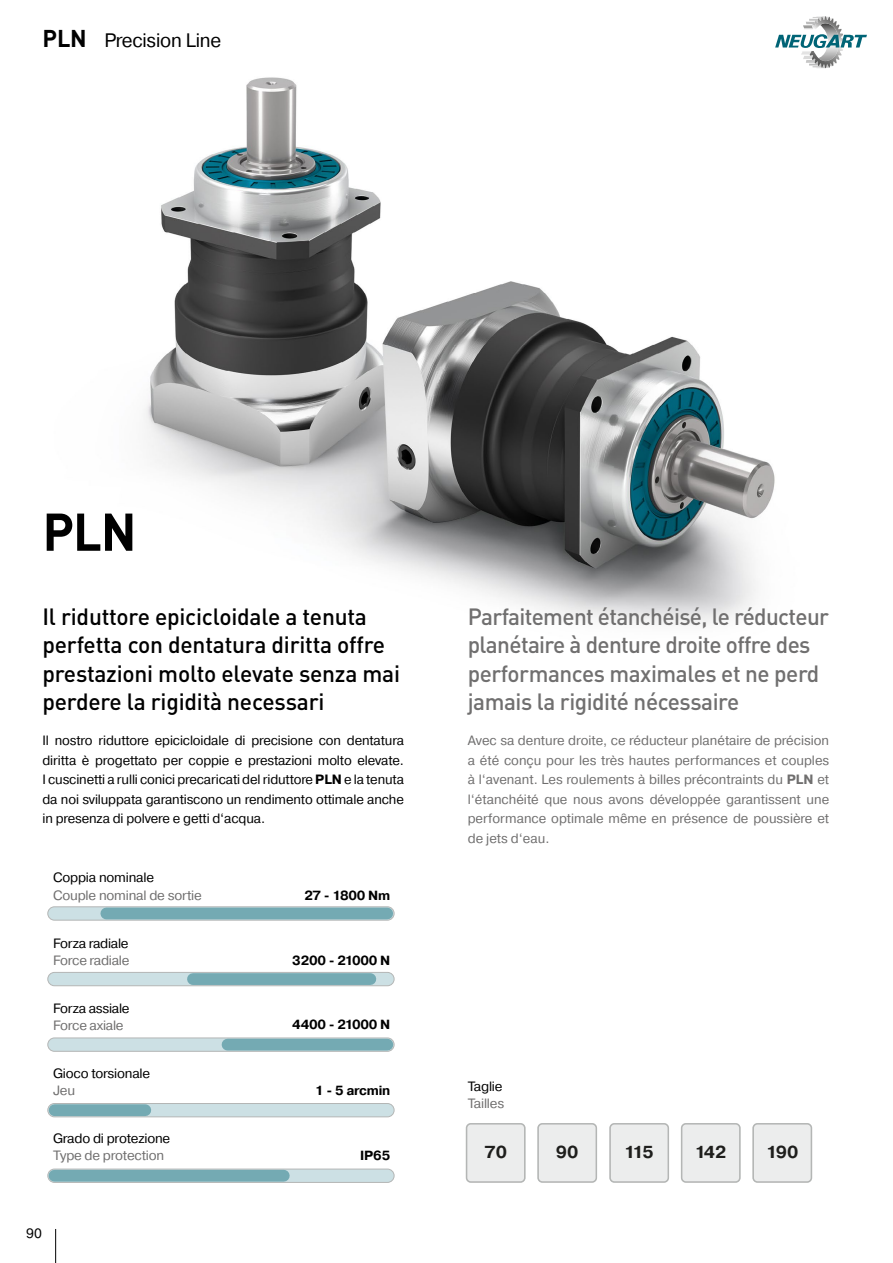
<style>
.page{position:relative;width:893px;height:1263px;background:#fff}
.page>*{position:absolute;margin:0;border:0;box-sizing:border-box;transform-origin:0 0}
.t1{font:700 52.2px "DIN Pro";color:#000;scale:.96 1}
.t2{font:500 23.25px/28.5px "DIN Pro";letter-spacing:-.03em;color:#706f6f}
.t3{font:500 23.25px/28.5px "DIN Pro";letter-spacing:-.01em;color:#000}
.t4{font:19.5px "Pragmatica";letter-spacing:-.01em;color:#000}
.t5{font:700 17.4px "Pragmatica";letter-spacing:-.035em;color:#1e1e1c}
.t6{font:13.5px/19.5px "Pragmatica";letter-spacing:-.015em;color:#000;text-align:justify}
.t7{font:13.5px/19.5px "Pragmatica";letter-spacing:-.015em;color:#706f6f;text-align:justify}
.t8{font:700 13.2px "Pragmatica";letter-spacing:-.015em;color:#000}
.s1{font-family:"DIN Pro";font-weight:700;font-size:24px}
.s2{font-weight:700}
</style>
<div class="page">
<hr style="left:55px;top:1229px;width:1px;height:34px;background:#000">
<img style="left:144px;top:68px;width:682px;height:555px">
<div style="left:48px;top:972px;width:346px;height:14px;background:#cce0e4;border-radius:7px"></div>
<div style="left:47px;top:972px;width:347px;height:14px;border:1px solid #b4b6b5;border-radius:7px"></div>
<svg style="left:48px;top:907px;width:346px;height:13px"></svg>
<div style="left:47px;top:906px;width:347px;height:14px;border:1px solid #b4b6b5;border-radius:7px"></div>
<div style="left:48px;top:1038px;width:346px;height:13px;background:#cce0e4;border-radius:7px"></div>
<div style="left:47px;top:1037px;width:347px;height:15px;border:1px solid #b4b6b5;border-radius:7px"></div>
<div style="left:48px;top:1103px;width:346px;height:14px;background:#cce0e4;border-radius:7px"></div>
<div style="left:47px;top:1103px;width:347px;height:14px;border:1px solid #b4b6b5;border-radius:7px"></div>
<div style="left:48px;top:1169px;width:346px;height:13px;background:#cce0e4;border-radius:7px"></div>
<div style="left:47px;top:1169px;width:347px;height:14px;border:1px solid #b4b6b5;border-radius:7px"></div>
<div style="left:193px;top:973px;width:177px;height:12px;background:#74aab3"></div>
<div style="left:228px;top:1039px;width:159px;height:11px;background:#74aab3"></div>
<div style="left:55px;top:1104px;width:90px;height:12px;background:#74aab3"></div>
<div style="left:54px;top:1170px;width:230px;height:11px;background:#74aab3"></div>
<div style="left:106px;top:907px;width:281px;height:12px;background:#74aab3"></div>
<div style="left:467px;top:1124px;width:58px;height:58px;background:#eceded;border-radius:4px"></div>
<div style="left:466px;top:1123px;width:59px;height:60px;border:2px solid #b4b6b5;border-radius:4px"></div>
<div style="left:538px;top:1124px;width:58px;height:58px;background:#eceded;border-radius:4px"></div>
<div style="left:537px;top:1123px;width:60px;height:60px;border:2px solid #b4b6b5;border-radius:4px"></div>
<div style="left:610px;top:1124px;width:58px;height:58px;background:#eceded;border-radius:4px"></div>
<div style="left:609px;top:1123px;width:60px;height:60px;border:2px solid #b4b6b5;border-radius:4px"></div>
<div style="left:682px;top:1124px;width:58px;height:58px;background:#eceded;border-radius:4px"></div>
<div style="left:681px;top:1123px;width:60px;height:60px;border:2px solid #b4b6b5;border-radius:4px"></div>
<div style="left:753px;top:1124px;width:58px;height:58px;background:#eceded;border-radius:4px"></div>
<div style="left:752px;top:1123px;width:60px;height:60px;border:2px solid #b4b6b5;border-radius:4px"></div>
<svg style="left:775px;top:16px;width:92px;height:52px"></svg>
<h3 class="t4" style="left:43px;top:28px;width:180px"><span class="s1">PLN</span> Precision Line</h3>
<h1 class="t1" style="left:43px;top:491px;width:99px">PLN</h1>
<h2 class="t3" style="left:43px;top:600px;width:359px">Il riduttore epicicloidale a tenuta perfetta con dentatura diritta offre prestazioni molto elevate senza mai perdere la rigidità necessari</h2>
<h2 class="t2" style="left:468px;top:600px;width:363px">Parfaitement étanchéisé, le réducteur planétaire à denture droite offre des performances maximales et ne perd jamais la rigidité nécessaire</h2>
<p class="t6" style="left:43px;top:731px;width:363px">Il nostro riduttore epicicloidale di precisione con dentatura diritta è progettato per coppie e prestazioni molto elevate.<br>I cuscinetti a rulli conici precaricati del riduttore <span class="s2">PLN</span> e la tenuta da noi sviluppata garantiscono un rendimento ottimale anche in presenza di polvere e getti d‘acqua.</p>
<p class="t7" style="left:468px;top:731px;width:363px">Avec sa denture droite, ce réducteur planétaire de précision a été conçu pour les très hautes performances et couples à l‘avenant. Les roulements à billes précontraints du <span class="s2">PLN</span> et l‘étanchéité que nous avons développée garantissent une performance optimale même en présence de poussière et de jets d‘eau.</p>
<p class="t6" style="left:53px;top:868px;width:103px">Coppia nominale</p>
<p class="t7" style="left:53px;top:885px;width:150px">Couple nominal de sortie</p>
<p class="t6" style="left:53px;top:933px;width:77px">Forza radiale</p>
<p class="t7" style="left:53px;top:950px;width:78px">Force radiale</p>
<p class="t6" style="left:53px;top:998px;width:78px">Forza assiale</p>
<p class="t7" style="left:53px;top:1015px;width:72px">Force axiale</p>
<p class="t6" style="left:53px;top:1063px;width:99px">Gioco torsionale</p>
<p class="t7" style="left:53px;top:1080px;width:24px">Jeu</p>
<p class="t6" style="left:53px;top:1129px;width:119px">Grado di protezione</p>
<p class="t7" style="left:53px;top:1146px;width:113px">Type de protection</p>
<p class="t6" style="left:26px;top:1224px;width:17px">90</p>
<p class="t8" style="left:304px;top:887px;width:87px">27 - 1800 Nm</p>
<p class="t8" style="left:292px;top:952px;width:100px">3200 - 21000 N</p>
<p class="t8" style="left:292px;top:1016px;width:100px">4400 - 21000 N</p>
<p class="t8" style="left:315px;top:1081px;width:77px">1 - 5 arcmin</p>
<p class="t6" style="left:468px;top:1077px;width:36px">Taglie</p>
<p class="t7" style="left:468px;top:1094px;width:38px">Tailles</p>
<p class="t8" style="left:360px;top:1146px;width:32px">IP65</p>
<p class="t5" style="left:484px;top:1141px;width:24px">70</p>
<p class="t5" style="left:556px;top:1141px;width:24px">90</p>
<p class="t5" style="left:624px;top:1141px;width:31px">115</p>
<p class="t5" style="left:695px;top:1141px;width:33px">142</p>
<p class="t5" style="left:766px;top:1141px;width:34px">190</p>
</div>
